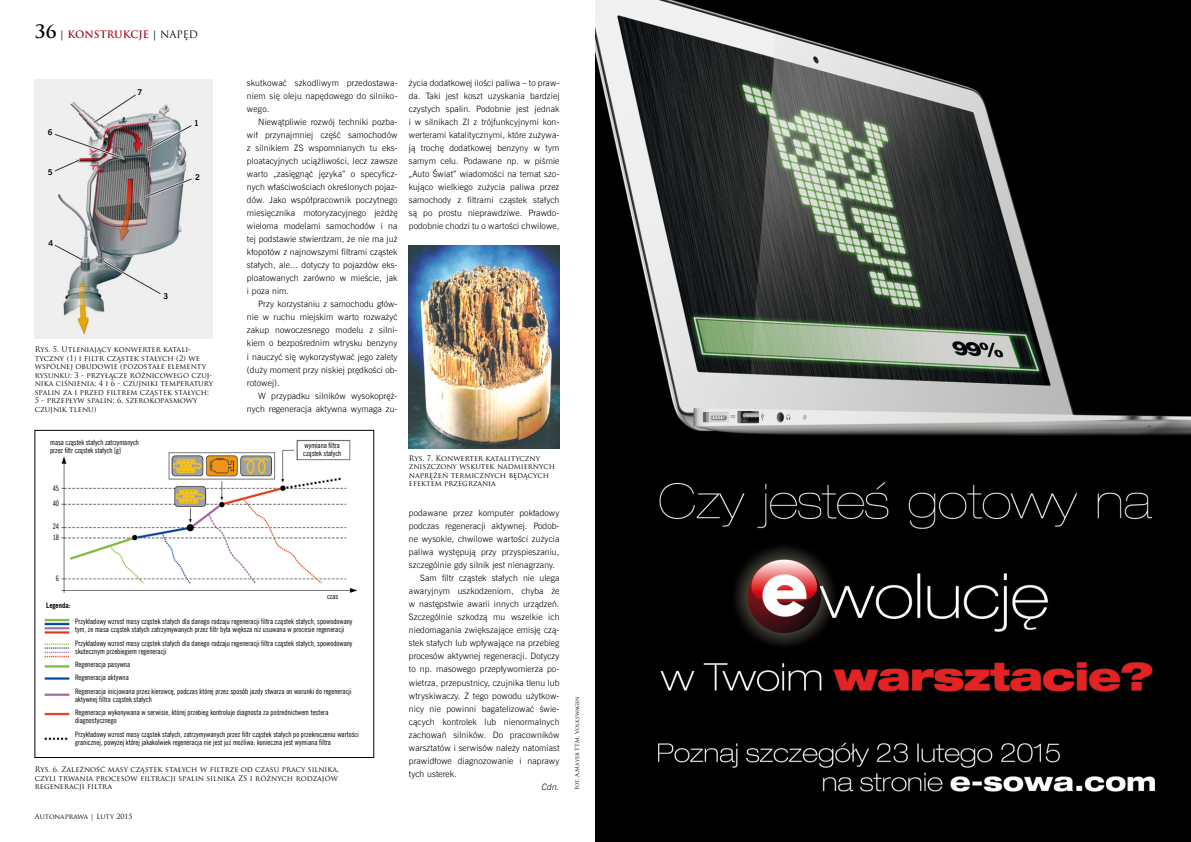
<style>
.page{position:relative;width:1191px;height:842px;background:#fff}
.page>*{position:absolute;margin:0;border:0;box-sizing:border-box;transform-origin:0 0}
.t1{font:700 10px "Trajan Pro";color:#9a141c}
.t2{font:8.8px/13px "News Goth Lt EU";letter-spacing:.01em;color:#000;text-align:justify}
.t3{font:italic 8.8px "News Goth Lt EU";color:#000}
.t4{font:700 8px "News Goth EU";color:#000}
.t5{font:7.5px/8px "News Goth Cn EU";letter-spacing:.01em;color:#000}
.t6{font:7.5px/8.5px "Trajan Pro";color:#000}
.t7{font:700 7.5px "News Goth Cn EU";color:#000}
.t8{font:7px "Trajan Pro";color:#000}
.t9{font:5.5px "Trajan Pro";color:#000}
.s1{font-size:18px;color:#000}
.s2{color:#000}
.s3{font-weight:400;color:#000}
</style>
<div class="page">
<img style="left:44px;top:440px;width:314px;height:300px">
<div style="left:35px;top:430px;width:339px;height:328px;border:1px solid #000"></div>
<img style="left:35px;top:79px;width:178px;height:260px">
<img style="left:409px;top:246px;width:150px;height:202px">
<img style="left:595px;top:0;width:596px;height:842px">
<p class="t1" style="left:35px;top:28px;width:165px"><span class="s1">36</span> <span class="s2">|</span> KONSTRUKCJE <span class="s2">|</span> <span class="s3">NAPĘD</span></p>
<p class="t4" style="left:48px;top:127px;width:6px">6</p>
<p class="t4" style="left:48px;top:167px;width:6px">5</p>
<p class="t4" style="left:49px;top:238px;width:6px">4</p>
<p class="t4" style="left:137px;top:87px;width:6px">7</p>
<p class="t4" style="left:194px;top:118px;width:6px">1</p>
<p class="t4" style="left:195px;top:172px;width:6px">2</p>
<p class="t4" style="left:164px;top:291px;width:6px">3</p>
<p class="t6" style="left:35px;top:345px;width:180px">Rys. 5. Utleniający konwerter katali&shy;tyczny (1) i filtr cząstek stałych (2) we wspólnej obudowie (pozostałe elementy rysunku: 3 - przyłącze różnicowego czuj&shy;nika ciśnienia; 4 i 6 - czujniki temperatury spalin za i przed filtrem cząstek stałych; 5 - przepływ spalin; 6, szerokopasmowy czujnik tlenu)</p>
<p class="t2" style="left:247px;top:76px;width:152px">skutkować szkodliwym przedostawa&shy;niem się oleju napędowego do silniko&shy;wego.</p>
<p class="t2" style="left:247px;top:115px;width:152px;text-indent:11px">Niewątpliwie rozwój techniki pozba&shy;wił przynajmniej część samochodów z silnikiem ZS wspomnianych tu eks&shy;ploatacyjnych uciążliwości, lecz zawsze warto „zasięgnąć języka” o specyficz&shy;nych właściwościach określonych pojaz&shy;dów. Jako współpracownik poczytnego miesięcznika motoryzacyjnego jeżdżę wieloma modelami samochodów i na tej podstawie stwierdzam, że nie ma już kłopotów z najnowszymi filtrami cząstek stałych, ale... dotyczy to pojazdów eks&shy;ploatowanych zarówno w mieście, jak i poza nim.</p>
<p class="t2" style="left:247px;top:298px;width:152px;text-indent:11px">Przy korzystaniu z samochodu głów&shy;nie w ruchu miejskim warto rozważyć zakup nowoczesnego modelu z silni&shy;kiem o bezpośrednim wtrysku benzyny i nauczyć się wykorzystywać jego zalety (duży moment przy niskiej prędkości ob&shy;rotowej).</p>
<p class="t2" style="left:247px;top:389px;width:152px;text-align:right">W przypadku silników wysokopręż&shy;nych regeneracja aktywna wymaga zu-</p>
<p class="t5" style="left:50px;top:439px;width:90px">masa cząstek stałych zatrzymanych przez filtr cząstek stałych [g]</p>
<p class="t5" style="left:303px;top:442px;width:39px">wymiana filtra cząstek stałych</p>
<p class="t5" style="left:53px;top:481px;width:8px;line-height:15px">45<br>40</p>
<p class="t5" style="left:53px;top:521px;width:8px;line-height:11px">24<br>18</p>
<p class="t5" style="left:56px;top:575px;width:5px">6</p>
<p class="t7" style="left:46px;top:601px;width:26px">Legenda:</p>
<p class="t5" style="left:327px;top:593px;width:13px">czas</p>
<p class="t5" style="left:75px;top:618px;width:279px">Przykładowy wzrost masy cząstek stałych dla danego rodzaju regeneracji filtra cząstek stałych, spowodowany tym, że masa cząstek stałych zatrzymywanych przez filtr była większa niż usuwana w procesie regeneracji</p>
<p class="t5" style="left:75px;top:639px;width:279px">Przykładowy wzrost masy cząstek stałych dla danego rodzaju regeneracji filtra cząstek stałych, spowodowany skutecznym przebiegiem regeneracji</p>
<p class="t5" style="left:75px;top:658px;width:278px;line-height:13.4px">Regeneracja pasywna<br>Regeneracja aktywna<br>Regeneracja inicjowana przez kierowcę, podczas której przez sposób jazdy stwarza on warunki do regeneracji</p>
<p class="t5" style="left:75px;top:693px;width:255px;line-height:13.4px">aktywnej filtra cząstek stałych<br>Regeneracja wykonywana w serwisie, której przebieg kontroluje diagnosta za pośrednictwem testera</p>
<p class="t5" style="left:75px;top:714px;width:285px;line-height:13.4px">diagnostycznego<br>Przykładowy wzrost masy cząstek stałych, zatrzymywanych przez filtr cząstek stałych po przekroczeniu wartości</p>
<p class="t5" style="left:75px;top:738px;width:257px">granicznej, powyżej której jakakolwiek regeneracja nie jest już możliwa; konieczna jest wymiana filtra</p>
<p class="t6" style="left:35px;top:765px;width:305px">Rys. 6. Zależność masy cząstek stałych w filtrze od czasu pracy silnika, czyli trwania procesów filtracji spalin silnika ZS i różnych rodzajów regeneracji filtra</p>
<p class="t8" style="left:35px;top:812px;width:99px">Autonaprawa | Luty 2015</p>
<p class="t2" style="left:409px;top:76px;width:152px">życia dodatkowej ilości paliwa – to praw&shy;da. Taki jest koszt uzyskania bardziej czystych spalin. Podobnie jest jednak i w silnikach ZI z trójfunkcyjnymi kon&shy;werterami katalitycznymi, które zużywa&shy;ją trochę dodatkowej benzyny w tym samym celu. Podawane np. w piśmie „Auto Świat” wiadomości na temat szo&shy;kująco wielkiego zużycia paliwa przez samochody z filtrami cząstek stałych są po prostu nieprawdziwe. Prawdo&shy;podobnie chodzi tu o wartości chwilowe,</p>
<p class="t6" style="left:409px;top:454px;width:148px">Rys. 7. Konwerter katalityczny zniszczony wskutek nadmiernych naprężeń termicznych będących efektem przegrzania</p>
<p class="t2" style="left:409px;top:506px;width:152px">podawane przez komputer pokładowy</p>
<p class="t2" style="left:409px;top:519px;width:152px">podczas regeneracji aktywnej. Podob-</p>
<p class="t2" style="left:409px;top:533px;width:152px">ne wysokie, chwilowe wartości zużycia</p>
<p class="t2" style="left:409px;top:546px;width:152px">paliwa występują przy przyspieszaniu,</p>
<p class="t2" style="left:409px;top:559px;width:148px">szczególnie gdy silnik jest nienagrzany.</p>
<p class="t2" style="left:420px;top:572px;width:141px">Sam filtr cząstek stałych nie ulega</p>
<p class="t2" style="left:409px;top:585px;width:152px">awaryjnym uszkodzeniom, chyba że</p>
<p class="t2" style="left:409px;top:598px;width:152px">w następstwie awarii innych urządzeń.</p>
<p class="t2" style="left:409px;top:611px;width:152px">Szczególnie szkodzą mu wszelkie ich</p>
<p class="t2" style="left:409px;top:624px;width:152px">niedomagania zwiększające emisję czą-</p>
<p class="t2" style="left:409px;top:637px;width:152px">stek stałych lub wpływające na przebieg</p>
<p class="t2" style="left:409px;top:650px;width:152px">procesów aktywnej regeneracji. Dotyczy</p>
<p class="t2" style="left:409px;top:663px;width:152px">to np. masowego przepływomierza po-</p>
<p class="t2" style="left:409px;top:676px;width:152px">wietrza, przepustnicy, czujnika tlenu lub</p>
<p class="t2" style="left:409px;top:689px;width:152px">wtryskiwaczy. Z tego powodu użytkow-</p>
<p class="t2" style="left:409px;top:702px;width:152px">nicy nie powinni bagatelizować świe-</p>
<p class="t2" style="left:409px;top:715px;width:152px">cących kontrolek lub nienormalnych</p>
<p class="t2" style="left:409px;top:728px;width:152px">zachowań silników. Do pracowników</p>
<p class="t2" style="left:409px;top:741px;width:152px">warsztatów i serwisów należy natomiast</p>
<p class="t2" style="left:409px;top:754px;width:152px">prawidłowe diagnozowanie i naprawy</p>
<p class="t2" style="left:409px;top:767px;width:50px">tych usterek.</p>
<p class="t3" style="left:542px;top:781px;width:19px">Cdn.</p>
<p class="t9" style="left:574px;top:790px;width:96px;rotate:-90deg">Fot. A.Mayer TTM, Volkswagen</p>
</div>
